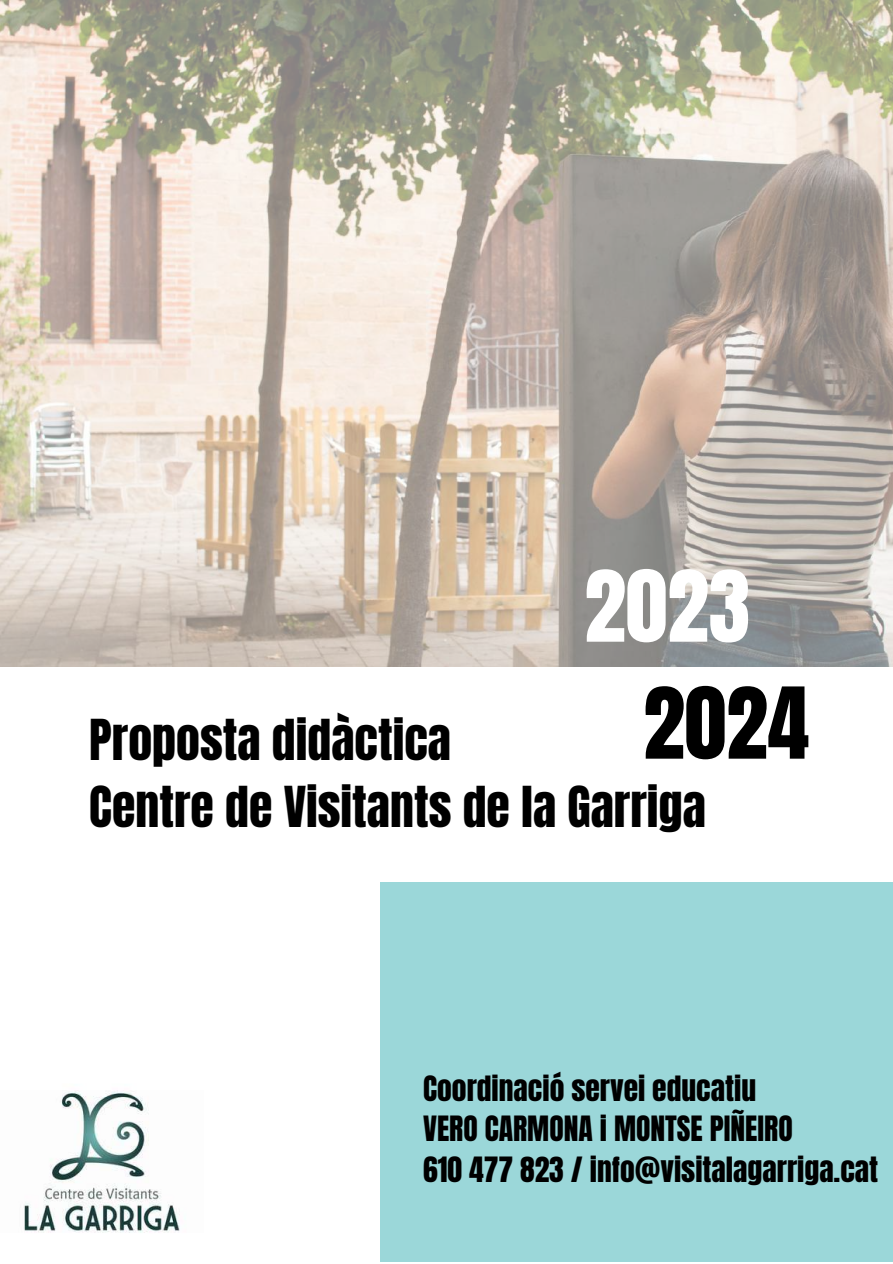
<style>
.page{position:relative;width:893px;height:1264px;background:#fff}
.page>*{position:absolute;margin:0;border:0;box-sizing:border-box;transform-origin:0 0}
.t1{font:83.85px "Anton";color:#fff}
.t2{font:83.85px "Anton";color:#000}
.t3{font:48px "Anton";color:#000}
.t4{font:29.55px/40.5px "Anton";color:#000}
</style>
<div class="page">
<img style="left:0;top:0;width:892px;height:667px">
<div style="left:380px;top:882px;width:512px;height:380px;background:#9bd7d9"></div>
<img style="left:24px;top:1090px;width:156px;height:143px">
<h1 class="t1" style="left:584px;top:546px;width:167px">2023</h1>
<h1 class="t2" style="left:643px;top:663px;width:167px">2024</h1>
<h2 class="t3" style="left:89px;top:772px;width:618px">Centre de Visitants de la Garriga</h2>
<h2 class="t3" style="left:89px;top:705px;width:363px">Proposta didàctica</h2>
<p class="t4" style="left:423px;top:1068px;width:456px">Coordinació servei educatiu<br>VERO CARMONA i MONTSE PIÑEIRO<br>610 477 823 / info@visitalagarriga.cat</p>
</div>
